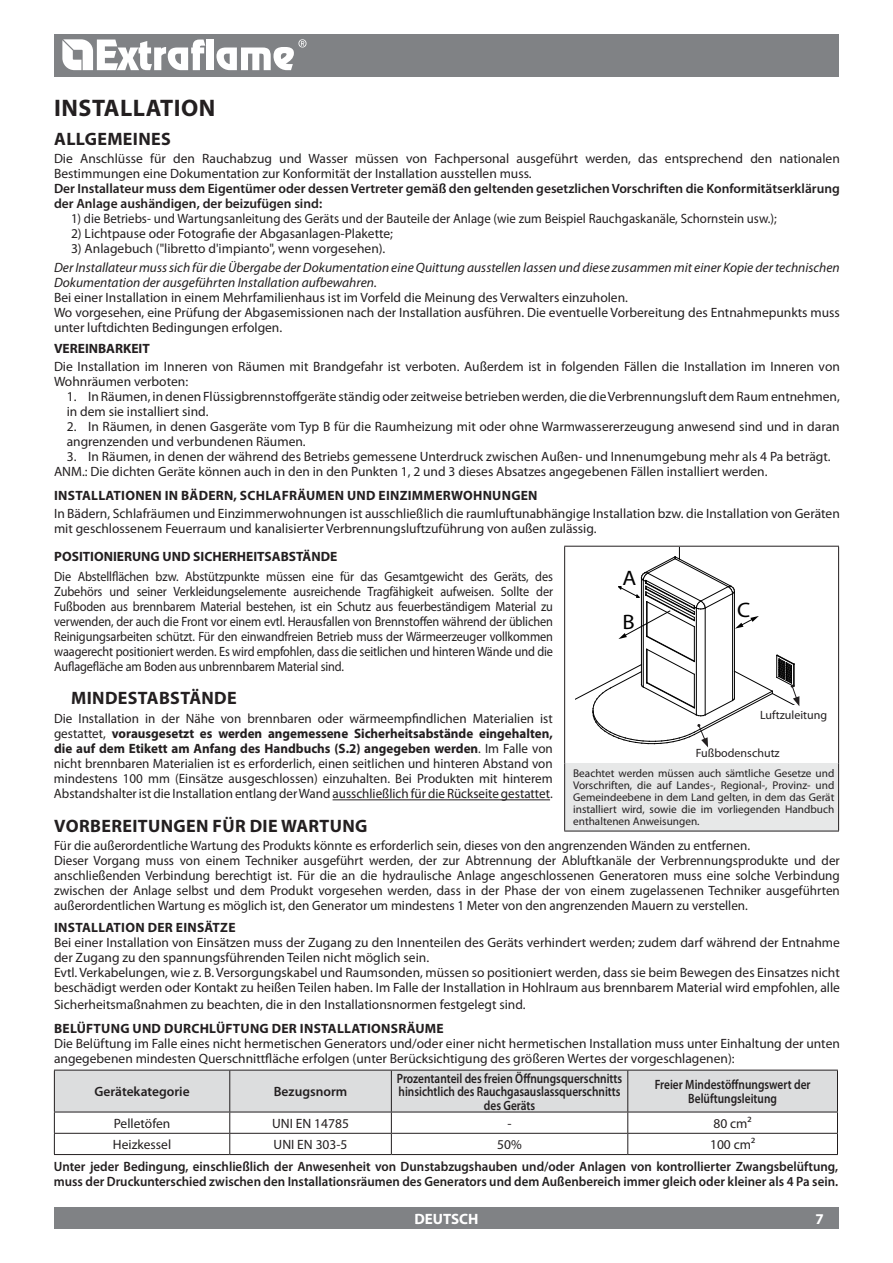
<style>
.page{position:relative;width:893px;height:1263px;background:#fff}
.page>*{position:absolute;margin:0;border:0;box-sizing:border-box;transform-origin:0 0}
.t1{font:700 24px "Myriad Pro";color:#231f20}
.t2{font:21px "Myriad Pro";color:#000;scale:1.08 1}
.t3{font:700 18px "Myriad Pro";letter-spacing:.02em;color:#231f20}
.t4{font:700 15px "Myriad Pro";color:#fff}
.t5{font:13.5px/15px "Myriad Pro";color:#231f20}
.t6{font:13.5px/15px "Myriad Pro";color:#231f20;text-align:justify;scale:.91 1}
.t7{font:600 13.5px/15px "Myriad Pro";color:#231f20;scale:.96 1}
.t8{font:600 13.5px/15px "Myriad Pro";color:#231f20}
.t9{font:italic 13.5px/15px "Myriad Pro";color:#231f20}
.t10{font:600 13.5px/13.5px "Myriad Pro";color:#231f20;text-align:center;scale:.84 1}
.t11{font:700 13.5px "Myriad Pro";letter-spacing:.02em;color:#231f20}
.t12{font:13.5px "Myriad Pro";color:#231f20;scale:.95 1}
.t13{font:700 13.5px "Myriad Pro";color:#231f20}
.t14{font:12px "Myriad Pro";color:#231f20}
.t15{font:11.25px/12px "Myriad Pro";color:#231f20;text-align:justify}
.s1{font-weight:700}
</style>
<div class="page">
<div style="left:54px;top:34px;width:785px;height:43px;background:#808285"></div>
<div style="left:54px;top:1208px;width:785px;height:21px;background:#808285"></div>
<svg style="left:62px;top:39px;width:143px;height:31px"></svg>
<div style="left:207px;top:40px;width:7px;height:30px;background:#fff"></div>
<svg style="left:216px;top:39px;width:90px;height:31px"></svg>
<svg style="left:54px;top:1070px;width:784px;height:84px"></svg>
<hr style="left:54px;top:1154px;width:176px;height:1px;background:#231f20">
<hr style="left:230px;top:1154px;width:161px;height:1px;background:#231f20">
<hr style="left:391px;top:1154px;width:237px;height:1px;background:#231f20">
<hr style="left:628px;top:1154px;width:210px;height:1px;background:#231f20">
<div style="left:565px;top:763px;width:274px;height:68px;background:#e7e8e8"></div>
<hr style="left:564px;top:546px;width:275px;height:1px;background:#231f20">
<hr style="left:564px;top:547px;width:1px;height:216px;background:#231f20">
<hr style="left:838px;top:547px;width:1px;height:216px;background:#231f20">
<hr style="left:564px;top:763px;width:1px;height:68px;background:#231f20">
<hr style="left:838px;top:763px;width:1px;height:68px;background:#231f20">
<hr style="left:564px;top:831px;width:275px;height:1px;background:#231f20">
<svg style="left:576px;top:547px;width:224px;height:200px"></svg>
<hr style="left:333px;top:799px;width:217px;height:1px;background:#231f20">
<h1 class="t1" style="left:54px;top:92px;width:23px">INSTALLAT</h1>
<h1 class="t1" style="left:174px;top:92px;width:25px">ION</h1>
<h3 class="t3" style="left:54px;top:127px;width:118px">Allgemeines</h3>
<p class="t5" style="left:54px;top:151px;width:787px">Die Anschlüsse für den Rauchabzug und Wasser müssen von Fachpersonal ausgeführt werden, das entsprechend den nationalen<br>Bestimmungen eine Dokumentation zur Konformität der Installation ausstellen muss.</p>
<p class="t8" style="left:54px;top:181px;width:787px">Der Installateur muss dem Eigentümer oder dessen Vertreter gemäß den geltenden gesetzlichen Vorschriften die Konformitätserklärung der Anlage aushändigen, der beizufügen sind:</p>
<p class="t12" style="left:71px;top:210px;width:744px">1) die Betriebs- und Wartungsanleitung des Geräts und der Bauteile der Anlage (wie zum Beispiel Rauchgaskanäle, Schornstein usw.);</p>
<p class="t5" style="left:71px;top:226px;width:324px">2) Lichtpause oder Fotografie der Abgasanlagen-Plakette;</p>
<p class="t5" style="left:71px;top:241px;width:316px">3) Anlagebuch ("libretto d'impianto", wenn vorgesehen).</p>
<p class="t9" style="left:54px;top:260px;width:787px">Der Installateur muss sich für die Übergabe der Dokumentation eine Quittung ausstellen lassen und diese zusammen mit einer Kopie der technischen<br>Dokumentation der ausgeführten Installation aufbewahren.</p>
<p class="t5" style="left:54px;top:290px;width:787px">Bei einer Installation in einem Mehrfamilienhaus ist im Vorfeld die Meinung des Verwalters einzuholen.<br>Wo vorgesehen, eine Prüfung der Abgasemissionen nach der Installation ausführen. Die eventuelle Vorbereitung des Entnahmepunkts muss unter luftdichten Bedingungen erfolgen.</p>
<p class="t11" style="left:54px;top:340px;width:97px">VEREINBARKEIT</p>
<p class="t5" style="left:54px;top:359px;width:787px">Die Installation im Inneren von Räumen mit Brandgefahr ist verboten. Außerdem ist in folgenden Fällen die Installation im Inneren von<br>Wohnräumen verboten:</p>
<p class="t5" style="left:67px;top:389px;width:775px">1. In Räumen, in denen Flüssigbrennstoffgeräte ständig oder zeitweise betrieben werden, die die Verbrennungsluft dem Raum entnehmen, in dem sie installiert sind.</p>
<p class="t5" style="left:67px;top:419px;width:774px">2. In Räumen, in denen Gasgeräte vom Typ B für die Raumheizung mit oder ohne Warmwassererzeugung anwesend sind und in daran angrenzenden und verbundenen Räumen.</p>
<p class="t5" style="left:54px;top:449px;width:778px;text-indent:13px">3. In Räumen, in denen der während des Betriebs gemessene Unterdruck zwischen Außen- und Innenumgebung mehr als 4 Pa beträgt.<br>ANM.: Die dichten Geräte können auch in den in den Punkten 1, 2 und 3 dieses Absatzes angegebenen Fällen installiert werden.</p>
<p class="t11" style="left:54px;top:487px;width:195px">Installationen in Bädern, Sch</p>
<p class="t11" style="left:265px;top:487px;width:152px">lafräumen und Ei nzimm</p>
<p class="t11" style="left:435px;top:487px;width:104px">erwohnungen</p>
<p class="t5" style="left:54px;top:506px;width:787px">In Bädern, Schlafräumen und Einzimmerwohnungen ist ausschließlich die raumluftunabhängige Installation bzw. die Installation von Geräten mit geschlossenem Feuerraum und kanalisierter Verbrennungsluftzuführung von außen zulässig.</p>
<p class="t13" style="left:54px;top:548px;width:244px">POSITION IERUNG UND SICHERHEITSABSTÄNDE</p>
<p class="t6" style="left:54px;top:568px;width:550px">Die Abstellflächen bzw. Abstützpunkte müssen eine für das Gesamtgewicht des Geräts, des Zubehörs und seiner Verkleidungselemente ausreichende Tragfähigkeit aufweisen. Sollte der Fußboden aus brennbarem Material bestehen, ist ein Schutz aus feuerbeständigem Material zu verwenden, der auch die Front vor einem evtl. Herausfallen von Brennstoffen während der üblichen Reinigungsarbeiten schützt. Für den einwandfreien Betrieb muss der Wärmeerzeuger vollkommen waagerecht positioniert werden. Es wird empfohlen, dass die seitlichen und hinteren Wände und die Auflagefläche am Boden aus unbrennbarem Material sind.</p>
<h2 class="t2" style="left:623px;top:565px;width:14px">A</h2>
<h2 class="t2" style="left:623px;top:609px;width:13px">B</h2>
<h2 class="t2" style="left:737px;top:597px;width:14px">C</h2>
<h3 class="t3" style="left:71px;top:686px;width:33px">MINDESTA</h3>
<h3 class="t3" style="left:159px;top:686px;width:24px">BSTÄNDE</h3>
<p class="t5" style="left:54px;top:711px;width:500px;text-align:justify">Die Installation in der Nähe von brennbaren oder wärmeempfindlichen Materialien ist gestattet, <span class="s1">vorausgesetzt es werden angemessene Sicherheitsabstände eingehalten, die auf dem Etikett am Anfang des Handbuchs (S.2) angegeben werden</span>. Im Falle von nicht brennbaren Materialien ist es erforderlich, einen seitlichen und hinteren Abstand von mindestens 100 mm (Einsätze ausgeschlossen) einzuhalten. Bei Produkten mit hinterem Abstandshalter ist die Installation entlang der Wand ausschließlich für die Rückseite gestattet.</p>
<h3 class="t3" style="left:54px;top:814px;width:240px">VORBEREITUNGEN FÜR DIE WART</h3>
<h3 class="t3" style="left:330px;top:814px;width:39px">UNG</h3>
<p class="t5" style="left:54px;top:837px;width:787px">Für die außerordentliche Wartung des Produkts könnte es erforderlich sein, dieses von den angrenzenden Wänden zu entfernen.<br>Dieser Vorgang muss von einem Techniker ausgeführt werden, der zur Abtrennung der Abluftkanäle der Verbrennungsprodukte und der anschließenden Verbindung berechtigt ist. Für die an die hydraulische Anlage angeschlossenen Generatoren muss eine solche Verbindung zwischen der Anlage selbst und dem Produkt vorgesehen werden, dass in der Phase der von einem zugelassenen Techniker ausgeführten außerordentlichen Wartung es möglich ist, den Generator um mindestens 1 Meter von den angrenzenden Mauern zu verstellen.</p>
<p class="t14" style="left:760px;top:708px;width:69px">Luftzuleitung</p>
<p class="t14" style="left:696px;top:746px;width:85px">Fußbodenschutz</p>
<p class="t15" style="left:573px;top:767px;width:263px">Beachtet werden müssen auch sämtliche Gesetze und Vorschriften, die auf Landes-, Regional-, Provinz- und Gemeindeebene in dem Land gelten, in dem das Gerät installiert wird, sowie die im vorliegenden Handbuch enthaltenen Anweisungen.</p>
<p class="t11" style="left:54px;top:919px;width:183px">Installation der Ei nsätze</p>
<p class="t5" style="left:54px;top:935px;width:787px">Bei einer Installation von Einsätzen muss der Zugang zu den Innenteilen des Geräts verhindert werden; zudem darf während der Entnahme der Zugang zu den spannungsführenden Teilen nicht möglich sein.<br>Evtl. Verkabelungen, wie z. B. Versorgungskabel und Raumsonden, müssen so positioniert werden, dass sie beim Bewegen des Einsatzes nicht beschädigt werden oder Kontakt zu heißen Teilen haben. Im Falle der Installation in Hohlraum aus brennbarem Material wird empfohlen, alle</p>
<p class="t5" style="left:54px;top:996px;width:473px">Sicherheitsmaßnahmen zu beachten, die in den Installationsnormen festgelegt sind.</p>
<p class="t11" style="left:54px;top:1019px;width:227px">BELÜFTUNG UND DURCHLÜFTUNG DER</p>
<p class="t11" style="left:300px;top:1019px;width:13px">INSTALLAT</p>
<p class="t11" style="left:367px;top:1019px;width:14px">IONSRÄ</p>
<p class="t11" style="left:415px;top:1019px;width:28px">UME</p>
<p class="t5" style="left:54px;top:1035px;width:787px">Die Belüftung im Falle eines nicht hermetischen Generators und/oder einer nicht hermetischen Installation muss unter Einhaltung der unten angegebenen mindesten Querschnittfläche erfolgen (unter Berücksichtigung des größeren Wertes der vorgeschlagenen):</p>
<p class="t8" style="left:95px;top:1084px;width:97px">Gerätekategorie</p>
<p class="t8" style="left:274px;top:1084px;width:75px">Bezugsnorm</p>
<p class="t10" style="left:397px;top:1071px;width:270px">Prozentanteil des freien Öffnungsquerschnitts hinsichtlich des Rauchgasauslassquerschnitts des Geräts</p>
<p class="t10" style="left:655px;top:1078px;width:187px">Freier Mindestöffnungswert der<br>Belüftungsleitung</p>
<p class="t5" style="left:114px;top:1115px;width:58px">Pelletöfen</p>
<p class="t5" style="left:272px;top:1115px;width:78px">UNI EN 14785</p>
<p class="t5" style="left:507px;top:1115px;width:6px">-</p>
<p class="t5" style="left:713px;top:1115px;width:40px">80 cm²</p>
<p class="t5" style="left:113px;top:1137px;width:60px">Heizkessel</p>
<p class="t5" style="left:274px;top:1137px;width:75px">UNI EN 303-5</p>
<p class="t5" style="left:497px;top:1137px;width:26px">50%</p>
<p class="t5" style="left:710px;top:1137px;width:47px">100 cm²</p>
<p class="t7" style="left:54px;top:1158px;width:819px">Unter jeder Bedingung, einschließlich der Anwesenheit von Dunstabzugshauben und/oder Anlagen von kontrollierter Zwangsbelüftung, muss der Druckunterschied zwischen den Installationsräumen des Generators und dem Außenbereich immer gleich oder kleiner als 4 Pa sein.</p>
<p class="t4" style="left:414px;top:1209px;width:66px">DEUTSCH</p>
<p class="t4" style="left:815px;top:1209px;width:10px">7</p>
</div>
